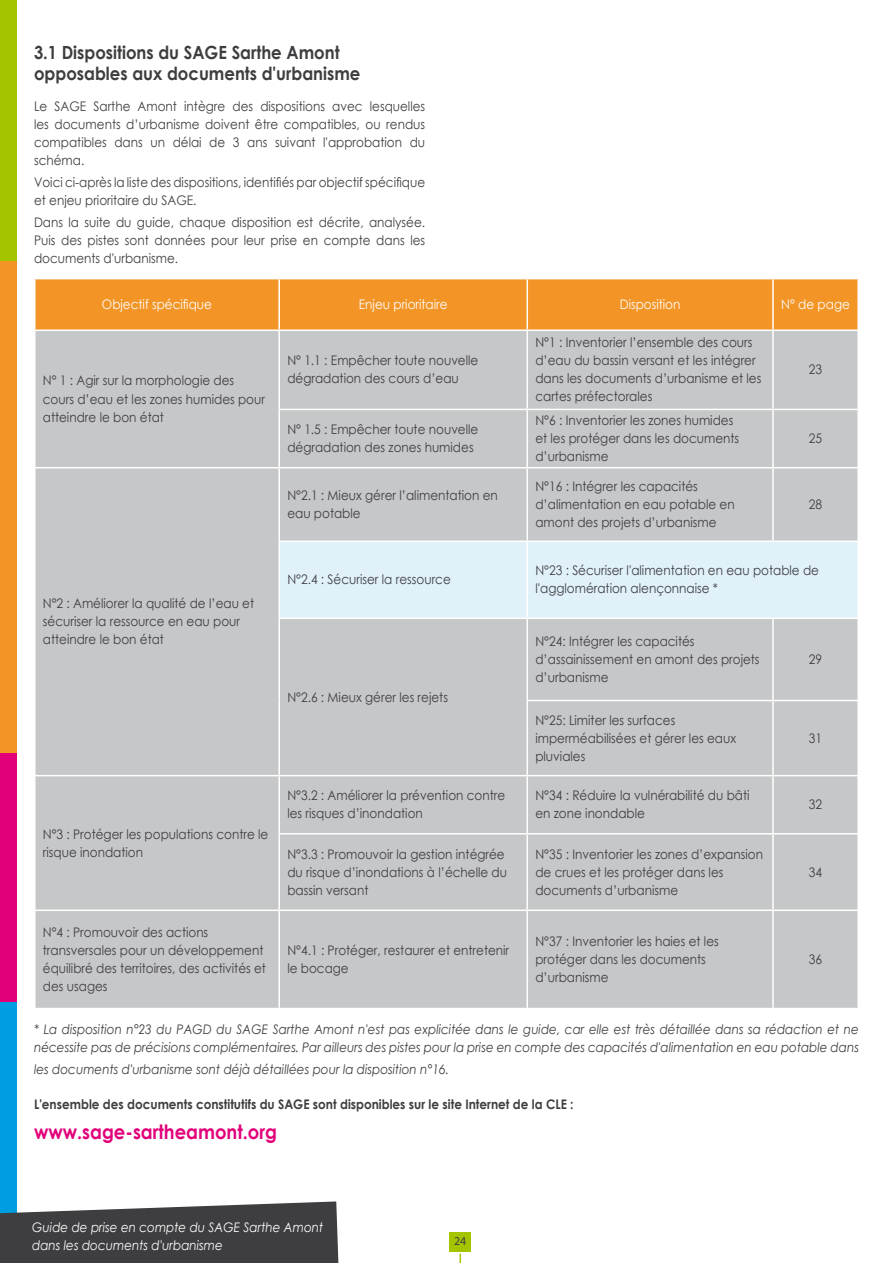
<style>
.page{position:relative;width:893px;height:1263px;background:#fff}
.page>*{position:absolute;margin:0;border:0;box-sizing:border-box;transform-origin:0 0}
.t1{font:700 19.8px "Century Gothic";color:#e2007a;scale:.91 1}
.t2{font:700 18.15px/21px "Century Gothic";color:#3e3d40;scale:.91 1}
.t3{font:13.2px/18px "Century Gothic";color:#3e3d40;scale:.91 1}
.t4{font:italic 13.2px/18px "Century Gothic";color:#3e3d40;scale:.91 1}
.t5{font:700 13.2px "Century Gothic";color:#3e3d40;scale:.91 1}
.t6{font:italic 13.2px/18px "Century Gothic";color:#fff;scale:.91 1}
.t7{font:13.2px "Century Gothic";color:#fff;scale:.91 1}
.t8{font:12px "Myriad Pro";color:#3e3d40}
</style>
<div class="page">
<div style="left:36px;top:279px;width:821px;height:50px;background:#f39526"></div>
<div style="left:36px;top:331px;width:821px;height:677px;background:#c6c7c8"></div>
<div style="left:280px;top:542px;width:577px;height:75px;background:#e0f1fa"></div>
<hr style="left:278px;top:279px;width:2px;height:50px;background:#fff">
<hr style="left:526px;top:279px;width:2px;height:50px;background:#fff">
<hr style="left:772px;top:279px;width:2px;height:50px;background:#fff">
<hr style="left:278px;top:331px;width:2px;height:78px;background:#fff">
<hr style="left:526px;top:331px;width:2px;height:78px;background:#fff">
<hr style="left:772px;top:331px;width:2px;height:78px;background:#fff">
<hr style="left:278px;top:409px;width:249px;height:1px;background:#fff">
<hr style="left:278px;top:410px;width:2px;height:57px;background:#fff">
<hr style="left:527px;top:409px;width:246px;height:1px;background:#fff">
<hr style="left:526px;top:410px;width:2px;height:57px;background:#fff">
<hr style="left:773px;top:409px;width:86px;height:1px;background:#fff">
<hr style="left:772px;top:410px;width:2px;height:57px;background:#fff">
<hr style="left:34px;top:467px;width:245px;height:1px;background:#fff">
<hr style="left:279px;top:467px;width:248px;height:1px;background:#fff">
<hr style="left:278px;top:468px;width:2px;height:72px;background:#fff">
<hr style="left:527px;top:467px;width:246px;height:1px;background:#fff">
<hr style="left:526px;top:468px;width:2px;height:72px;background:#fff">
<hr style="left:773px;top:467px;width:86px;height:1px;background:#fff">
<hr style="left:772px;top:468px;width:2px;height:72px;background:#fff">
<hr style="left:278px;top:540px;width:249px;height:2px;background:#fff">
<hr style="left:278px;top:542px;width:2px;height:75px;background:#fff">
<hr style="left:527px;top:540px;width:246px;height:2px;background:#fff">
<hr style="left:526px;top:542px;width:2px;height:75px;background:#fff">
<hr style="left:773px;top:540px;width:86px;height:2px;background:#fff">
<hr style="left:278px;top:617px;width:249px;height:2px;background:#fff">
<hr style="left:278px;top:619px;width:2px;height:81px;background:#fff">
<hr style="left:527px;top:617px;width:246px;height:2px;background:#fff">
<hr style="left:526px;top:619px;width:2px;height:81px;background:#fff">
<hr style="left:773px;top:617px;width:86px;height:2px;background:#fff">
<hr style="left:772px;top:619px;width:2px;height:81px;background:#fff">
<hr style="left:278px;top:700px;width:2px;height:75px;background:#fff">
<hr style="left:526px;top:700px;width:247px;height:1px;background:#fff">
<hr style="left:526px;top:701px;width:2px;height:74px;background:#fff">
<hr style="left:773px;top:700px;width:86px;height:1px;background:#fff">
<hr style="left:772px;top:701px;width:2px;height:74px;background:#fff">
<hr style="left:34px;top:775px;width:245px;height:1px;background:#fff">
<hr style="left:279px;top:775px;width:248px;height:1px;background:#fff">
<hr style="left:278px;top:776px;width:2px;height:57px;background:#fff">
<hr style="left:527px;top:775px;width:246px;height:1px;background:#fff">
<hr style="left:526px;top:776px;width:2px;height:57px;background:#fff">
<hr style="left:773px;top:775px;width:86px;height:1px;background:#fff">
<hr style="left:772px;top:776px;width:2px;height:57px;background:#fff">
<hr style="left:278px;top:833px;width:249px;height:1px;background:#fff">
<hr style="left:278px;top:834px;width:2px;height:75px;background:#fff">
<hr style="left:527px;top:833px;width:246px;height:1px;background:#fff">
<hr style="left:526px;top:834px;width:2px;height:75px;background:#fff">
<hr style="left:773px;top:833px;width:86px;height:1px;background:#fff">
<hr style="left:772px;top:834px;width:2px;height:75px;background:#fff">
<hr style="left:34px;top:909px;width:245px;height:2px;background:#fff">
<hr style="left:279px;top:909px;width:248px;height:2px;background:#fff">
<hr style="left:278px;top:911px;width:2px;height:97px;background:#fff">
<hr style="left:527px;top:909px;width:246px;height:2px;background:#fff">
<hr style="left:526px;top:911px;width:2px;height:97px;background:#fff">
<hr style="left:773px;top:909px;width:86px;height:2px;background:#fff">
<hr style="left:772px;top:911px;width:2px;height:97px;background:#fff">
<div style="left:450px;top:1232px;width:21px;height:19px;background:#a4c400"></div>
<div style="left:0;top:999px;width:16px;height:264px;background:#009ee0"></div>
<div style="left:0;top:728px;width:16px;height:273px;background:#e2007a"></div>
<div style="left:0;top:0;width:16px;height:261px;background:#a4c400"></div>
<div style="left:0;top:261px;width:16px;height:492px;background:#f39526"></div>
<svg style="left:0;top:1201px;width:338px;height:62px;background:#4f5053"></svg>
<h2 class="t2" style="left:34px;top:41px;width:360px">3.1 Dispositions du SAGE Sarthe Amont opposables aux documents d'urbanisme</h2>
<p class="t3" style="left:34px;top:97px;width:431px;text-align:justify">Le SAGE Sarthe Amont intègre des dispositions avec lesquelles les documents d’urbanisme doivent être compatibles, ou rendus compatibles dans un délai de 3 ans suivant l'approbation du schéma.</p>
<p class="t3" style="left:34px;top:173px;width:431px">Voici ci-après la liste des dispositions, identifiés par objectif spécifique et enjeu prioritaire du SAGE.</p>
<p class="t3" style="left:34px;top:213px;width:431px;text-align:justify">Dans la suite du guide, chaque disposition est décrite, analysée.<br>Puis des pistes sont données pour leur prise en compte dans les documents d'urbanisme.</p>
<p class="t7" style="left:102px;top:295px;width:122px">Objectif spécifique</p>
<p class="t7" style="left:359px;top:295px;width:99px">Enjeu prioritaire</p>
<p class="t7" style="left:620px;top:295px;width:68px">Disposition</p>
<p class="t7" style="left:781px;top:295px;width:77px">N° de page</p>
<p class="t3" style="left:43px;top:371px;width:246px">N° 1 : Agir sur la morphologie des cours d’eau et les zones humides pour atteindre le bon état</p>
<p class="t3" style="left:43px;top:594px;width:234px">N°2 : Améliorer la qualité de l’eau et sécuriser la ressource en eau pour atteindre le bon état</p>
<p class="t3" style="left:43px;top:825px;width:249px">N°3 : Protéger les populations contre le risque inondation</p>
<p class="t3" style="left:43px;top:923px;width:247px">N°4 : Promouvoir des actions transversales pour un développement équilibré des territoires, des activités et des usages</p>
<p class="t3" style="left:287px;top:351px;width:211px">N° 1.1 : Empêcher toute nouvelle dégradation des cours d’eau</p>
<p class="t3" style="left:535px;top:333px;width:250px">N°1 : Inventorier l’ensemble des cours d’eau du bassin versant et les intégrer dans les documents d’urbanisme et les cartes préfectorales</p>
<p class="t3" style="left:287px;top:420px;width:211px">N° 1.5 : Empêcher toute nouvelle dégradation des zones humides</p>
<p class="t3" style="left:535px;top:411px;width:226px">N°6 : Inventorier les zones humides et les protéger dans les documents d’urbanisme</p>
<p class="t3" style="left:287px;top:486px;width:233px">N°2.1 : Mieux gérer l’alimentation en eau potable</p>
<p class="t3" style="left:535px;top:477px;width:220px">N°16 : Intégrer les capacités d’alimentation en eau potable en amont des projets d’urbanisme</p>
<p class="t3" style="left:809px;top:360px;width:16px">23</p>
<p class="t3" style="left:809px;top:429px;width:16px">25</p>
<p class="t3" style="left:809px;top:495px;width:16px">28</p>
<p class="t3" style="left:287px;top:570px;width:181px">N°2.4 : Sécuriser la ressource</p>
<p class="t3" style="left:535px;top:561px;width:313px">N°23 : Sécuriser l'alimentation en eau potable de l'agglomération alençonnaise *</p>
<p class="t3" style="left:287px;top:688px;width:178px">N°2.6 : Mieux gérer les rejets</p>
<p class="t3" style="left:535px;top:632px;width:248px">N°24: Intégrer les capacités d’assainissement en amont des projets d’urbanisme</p>
<p class="t3" style="left:535px;top:711px;width:222px">N°25: Limiter les surfaces imperméabilisées et gérer les eaux pluviales</p>
<p class="t3" style="left:809px;top:650px;width:16px">29</p>
<p class="t3" style="left:809px;top:729px;width:16px">31</p>
<p class="t3" style="left:287px;top:786px;width:241px">N°3.2 : Améliorer la prévention contre les risques d’inondation</p>
<p class="t3" style="left:535px;top:786px;width:237px">N°34 : Réduire la vulnérabilité du bâti en zone inondable</p>
<p class="t3" style="left:809px;top:795px;width:16px">32</p>
<p class="t3" style="left:287px;top:845px;width:243px">N°3.3 : Promouvoir la gestion intégrée du risque d’inondations à l’échelle du bassin versant</p>
<p class="t3" style="left:535px;top:845px;width:252px">N°35 : Inventorier les zones d’expansion de crues et les protéger dans les documents d’urbanisme</p>
<p class="t3" style="left:809px;top:863px;width:16px">34</p>
<p class="t3" style="left:287px;top:941px;width:245px">N°4.1 : Protéger, restaurer et entretenir le bocage</p>
<p class="t3" style="left:535px;top:932px;width:203px">N°37 : Inventorier les haies et les protéger dans les documents d’urbanisme</p>
<p class="t3" style="left:809px;top:950px;width:16px">36</p>
<p class="t4" style="left:34px;top:1020px;width:908px">* La disposition n°23 du PAGD du SAGE Sarthe Amont n'est pas explicitée dans le guide, car elle est très détaillée dans sa rédaction et ne nécessite pas de précisions complémentaires. Par ailleurs des pistes pour la prise en compte des capacités d'alimentation en eau potable dans</p>
<p class="t4" style="left:34px;top:1060px;width:457px">les documents d'urbanisme sont déjà détaillées pour la disposition n°16.</p>
<p class="t5" style="left:34px;top:1094px;width:594px">L'ensemble des documents constitutifs du SAGE sont disponibles sur le site Internet de la CLE :</p>
<h1 class="t1" style="left:34px;top:1116px;width:269px">www.sage-sartheamont.org</h1>
<p class="t6" style="left:32px;top:1217px;width:321px">Guide de prise en compte du SAGE Sarthe Amont dans les documents d'urbanisme</p>
<p class="t8" style="left:454px;top:1233px;width:14px">24</p>
</div>
